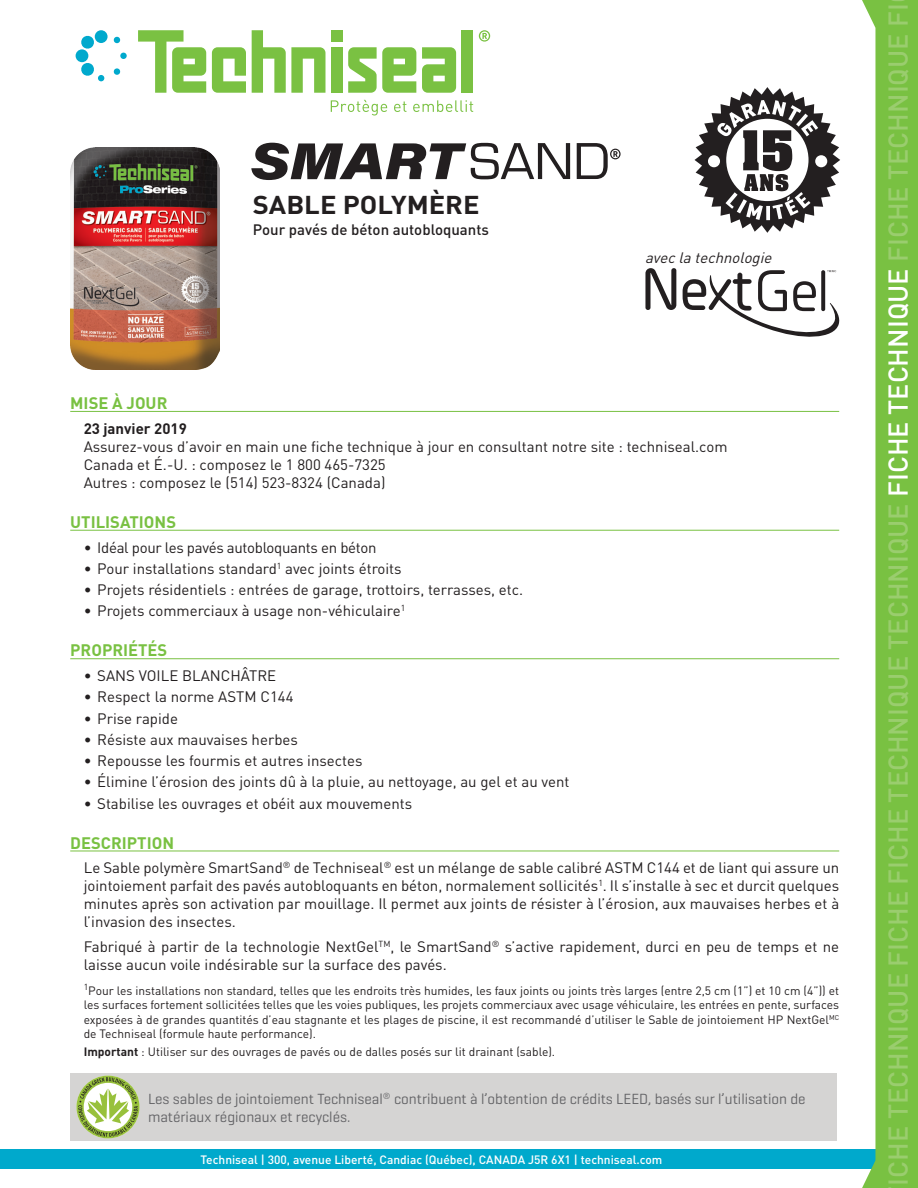
<style>
.page{position:relative;width:918px;height:1188px;background:#fff}
.page>*{position:absolute;margin:0;border:0;box-sizing:border-box;transform-origin:0 0}
.t1{font:500 27px "DIN";color:#9acd6e}
.Bullet{font:700 25.5px "DIN";color:#231f20;scale:1.07 1}
.Titre_vert{font:700 16.5px "DIN";color:#79c142}
.Corps_de_texte{font:15px/18px "DIN";color:#231f20}
.t2{font:15px/18px "Geogrotesque";color:#636366}
.Corps_de_texte-2{font:15px "DIN";letter-spacing:-.02em;color:#231f20}
.Bullet-2{font:500 15px "DIN";color:#231f20}
.Bullet-3{font:italic 15px "DIN";color:#231f20}
.Note{font:12px/14.4px "DIN";color:#231f20;text-align:justify}
.t3{font:500 12px "DIN";color:#fff}
.s1{font-weight:700}
.s2{color:#fff}
</style>
<div class="page">
<hr style="left:70px;top:411px;width:769px;height:1px;background:#79c142">
<hr style="left:70px;top:530px;width:769px;height:1px;background:#79c142">
<hr style="left:70px;top:658px;width:769px;height:1px;background:#79c142">
<hr style="left:70px;top:851px;width:769px;height:1px;background:#79c142">
<div style="left:0;top:1149px;width:876px;height:20px;background:#00a9cc"></div>
<svg style="left:862px;top:0;width:56px;height:1188px;fill:#79c142"></svg>
<svg style="left:212px;top:47px;width:34px;height:46px"></svg>
<div style="left:462px;top:30px;width:11px;height:63px;background:#7ac142"></div>
<svg style="left:252px;top:30px;width:73px;height:63px"></svg>
<svg style="left:138px;top:30px;width:68px;height:63px"></svg>
<svg style="left:422px;top:47px;width:34px;height:46px;background:#8eca5f"></svg>
<svg style="left:348px;top:47px;width:68px;height:46px"></svg>
<div style="left:331px;top:30px;width:12px;height:12px;background:#7ac142"></div>
<div style="left:331px;top:47px;width:12px;height:46px;background:#7ac142"></div>
<div style="left:95px;top:30px;width:13px;height:13px;background:#00a9cd;border-radius:50%"></div>
<svg style="left:81px;top:35px;width:14px;height:14px"></svg>
<svg style="left:113px;top:68px;width:7px;height:7px"></svg>
<div style="left:76px;top:49px;width:12px;height:13px;background:#00a9cd;border-radius:50%"></div>
<div style="left:120px;top:53px;width:7px;height:6px;background:#00a9cd;border-radius:50%"></div>
<svg style="left:81px;top:62px;width:23px;height:19px"></svg>
<svg style="left:113px;top:36px;width:7px;height:7px"></svg>
<svg style="left:479px;top:30px;width:11px;height:12px"></svg>
<svg style="left:331px;top:100px;width:56px;height:16px"></svg>
<svg style="left:394px;top:102px;width:12px;height:10px"></svg>
<svg style="left:413px;top:100px;width:60px;height:12px"></svg>
<div style="left:70px;top:1073px;width:767px;height:68px;background:#d5d4d3"></div>
<svg style="left:76px;top:1076px;width:64px;height:62px"></svg>
<svg style="left:251px;top:143px;width:319px;height:37px"></svg>
<svg style="left:577px;top:143px;width:44px;height:36px"></svg>
<svg style="left:695px;top:87px;width:145px;height:146px"></svg>
<img style="left:70px;top:147px;width:149px;height:222px">
<svg style="left:645px;top:268px;width:31px;height:42px"></svg>
<svg style="left:683px;top:270px;width:156px;height:67px"></svg>
<p class="Bullet" style="left:253px;top:188px;width:213px">SABLE POLYMÈRE</p>
<p class="Bullet-2" style="left:253px;top:220px;width:238px">Pour pavés de béton autobloquants</p>
<p class="Bullet-3" style="left:645px;top:248px;width:132px">avecla technologie</p>
<p class="Titre_vert" style="left:70px;top:392px;width:99px">MISE À JOUR</p>
<p class="Corps_de_texte" style="left:84px;top:419px;width:645px"><span class="s1">23 janvier 2019<br></span>Assurez-vous d’avoir en main une fiche technique à jour en consultant notre site : techniseal.com</p>
<p class="Corps_de_texte" style="left:84px;top:455px;width:304px">Canada et É.-U. : composez le 1 800 465-7325<br>Autres : composez le (514) 523-8324 (Canada)</p>
<p class="Titre_vert" style="left:70px;top:511px;width:107px">UTILISATIONS</p>
<p class="Corps_de_texte-2" style="left:84px;top:538px;width:294px">• Idéal pour les pavés autobloquants en béton</p>
<p class="Corps_de_texte" style="left:84px;top:559px;width:319px">• Pour installations standard<sup>1</sup> avec joints étroits</p>
<p class="Corps_de_texte" style="left:84px;top:580px;width:441px">• Projets résidentiels : entrées de garage, trottoirs, terrasses, etc.</p>
<p class="Corps_de_texte" style="left:84px;top:602px;width:323px">• Projets commerciaux à usage non-véhiculaire<sup>1</sup></p>
<p class="Titre_vert" style="left:70px;top:640px;width:99px">PROPRIÉTÉS</p>
<p class="Corps_de_texte" style="left:84px;top:666px;width:194px">• SANS VOILE BLANCHÂTRE</p>
<p class="Corps_de_texte" style="left:84px;top:688px;width:211px">• Respect la norme ASTM C144</p>
<p class="Corps_de_texte" style="left:84px;top:709px;width:96px">• Prise rapide</p>
<p class="Corps_de_texte" style="left:84px;top:730px;width:216px">• Résiste aux mauvaises herbes</p>
<p class="Corps_de_texte" style="left:84px;top:751px;width:280px">• Repousse les fourmis et autres insectes</p>
<p class="Corps_de_texte" style="left:84px;top:773px;width:487px">• Élimine l’érosion des joints dû à la pluie, au nettoyage, au gel et au vent</p>
<p class="Corps_de_texte" style="left:84px;top:794px;width:330px">• Stabilise les ouvrages et obéit aux mouvements</p>
<p class="Titre_vert" style="left:70px;top:832px;width:105px">DESCRIPTION</p>
<p class="Corps_de_texte" style="left:84px;top:859px;width:757px;text-align:justify">Le Sable polymère SmartSand<sup>®</sup> de Techniseal<sup>®</sup> est un mélange de sable calibré ASTM C144 et de liant qui assure un jointoiement parfait des pavés autobloquants en béton, normalement sollicités<sup>1</sup>. Il s’installe à sec et durcit quelques minutes après son activation par mouillage. Il permet aux joints de résister à l’érosion, aux mauvaises herbes et à l’invasion des insectes.</p>
<p class="Corps_de_texte" style="left:84px;top:937px;width:757px">Fabriqué à partir de la technologie NextGel<sup>TM</sup>, le SmartSand<sup>®</sup> s’active rapidement, durci en peu de temps et ne laisse aucun voile indésirable sur la surface des pavés.</p>
<p class="Note" style="left:84px;top:983px;width:757px"><sup>1</sup>Pour les installations non standard, telles que les endroits très humides, les faux joints ou joints très larges (entre 2,5 cm (1”) et 10 cm (4”)) et les surfaces fortement sollicitées telles que les voies publiques, les projets commerciaux avec usage véhiculaire, les entrées en pente, surfaces exposées à de grandes quantités d’eau stagnante et les plages de piscine, il est recommandé d’utiliser le Sable de jointoiement HP NextGel<sup>MC </sup>de Techniseal (formule haute performance).</p>
<p class="Note" style="left:84px;top:1044px;width:473px"><span class="s1">Important</span> : Utiliser sur des ouvrages de pavés ou de dalles posés sur lit drainant (sable).</p>
<p class="t2" style="left:148px;top:1090px;width:659px">Les sables de jointoiement Techniseal<sup>®</sup> contribuent à l’obtention de crédits LEED, basés sur l’utilisation de matériaux régionaux et recyclés.</p>
<p class="t3" style="left:200px;top:1152px;width:464px">Techniseal | 300, avenue Liberté, Candiac (Québec), CANADA J5R 6X1 | techniseal.com</p>
<p class="t1" style="left:881px;top:1186px;width:1184px;rotate:-90deg">ICHE TECHNIQUE FICHE FICHE TECHNIQUE TECHNIQUE <span class="s2">FICHE TECHNIQUE</span> FICHE TECHNIQUE FI</p>
</div>
